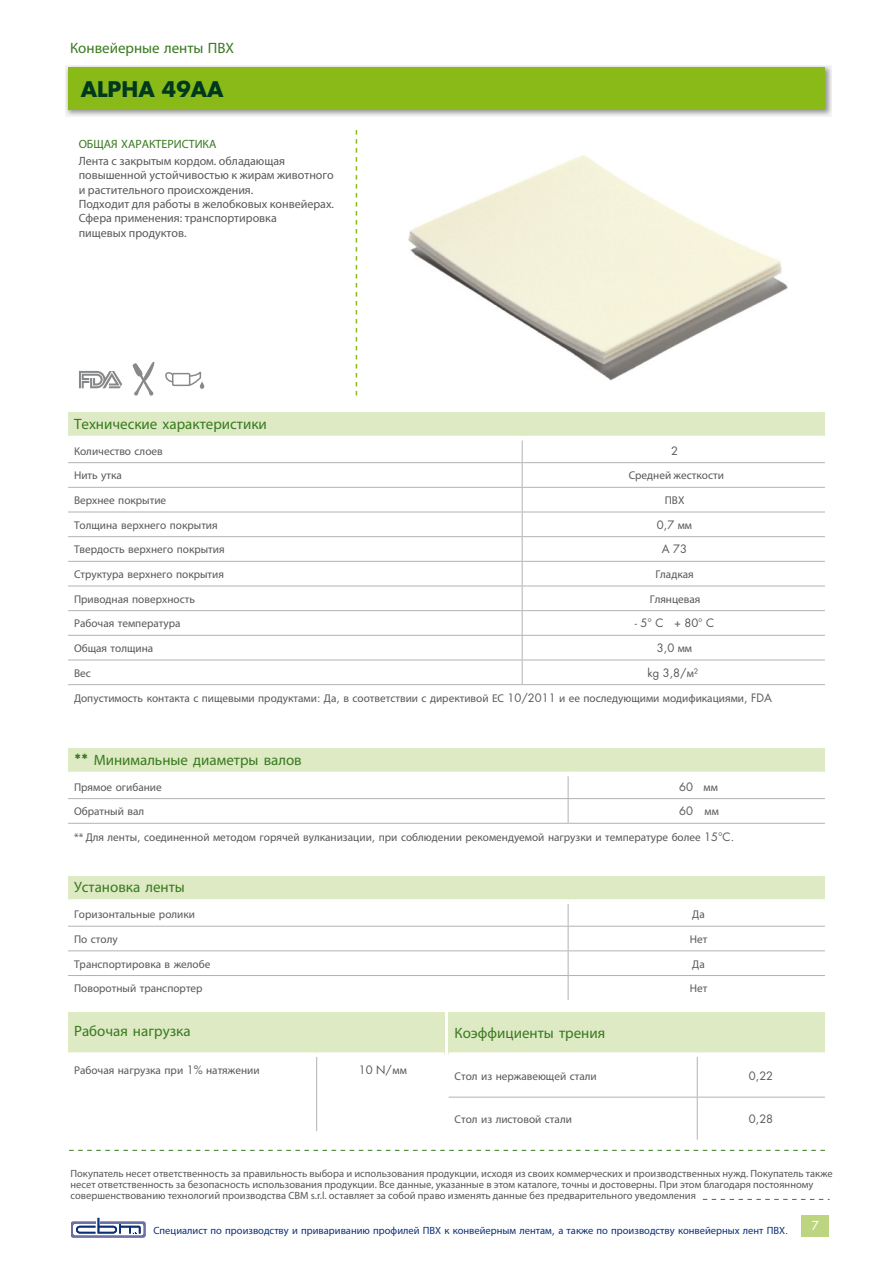
<style>
.page{position:relative;width:893px;height:1263px;background:#fff}
.page>*{position:absolute;margin:0;border:0;box-sizing:border-box;transform-origin:0 0}
.t1{font:700 21px "Futura";color:#003820}
.t2{font:15px "Myriad Pro";color:#397a1f}
.t3{font:12px/14.4px "Myriad Pro";color:#58585a}
.t4{font:12px "Futura";color:#fff}
.t5{font:11.25px "Myriad Pro";color:#58585a}
.t6{font:11.25px "Futura";color:#58585a}
.t7{font:10.5px/11.2px "Myriad Pro";color:#58585a}
.t8{font:10.5px "Myriad Pro";color:#0a3177}
.s1{color:#397a1f}
.s2{font-family:"Myriad Pro"}
.s3{font-family:"Futura"}
.s4{font-family:"Futura";font-weight:700}
</style>
<div class="page">
<svg style="left:65px;top:65px;width:767px;height:52px"></svg>
<div style="left:68px;top:67px;width:757px;height:43px;background:#89ba17"></div>
<svg style="left:69px;top:1150px;width:756px;height:1px"></svg>
<div style="left:68px;top:412px;width:757px;height:26px;background:#ddeac4"></div>
<hr style="left:68px;top:462px;width:454px;height:1px;background:#b1b3b4">
<hr style="left:522px;top:462px;width:303px;height:1px;background:#b1b3b4">
<hr style="left:68px;top:487px;width:454px;height:1px;background:#b1b3b4">
<hr style="left:522px;top:487px;width:303px;height:1px;background:#b1b3b4">
<hr style="left:68px;top:512px;width:454px;height:1px;background:#b1b3b4">
<hr style="left:522px;top:512px;width:303px;height:1px;background:#b1b3b4">
<hr style="left:68px;top:536px;width:454px;height:1px;background:#b1b3b4">
<hr style="left:522px;top:536px;width:303px;height:1px;background:#b1b3b4">
<hr style="left:68px;top:561px;width:454px;height:1px;background:#b1b3b4">
<hr style="left:522px;top:561px;width:303px;height:1px;background:#b1b3b4">
<hr style="left:68px;top:586px;width:454px;height:1px;background:#b1b3b4">
<hr style="left:522px;top:586px;width:303px;height:1px;background:#b1b3b4">
<hr style="left:68px;top:610px;width:454px;height:1px;background:#b1b3b4">
<hr style="left:522px;top:610px;width:303px;height:1px;background:#b1b3b4">
<hr style="left:68px;top:635px;width:454px;height:1px;background:#b1b3b4">
<hr style="left:522px;top:635px;width:303px;height:1px;background:#b1b3b4">
<hr style="left:68px;top:660px;width:454px;height:1px;background:#b1b3b4">
<hr style="left:522px;top:660px;width:303px;height:1px;background:#b1b3b4">
<svg style="left:522px;top:440px;width:1px;height:244px"></svg>
<hr style="left:68px;top:684px;width:454px;height:1px;background:#b1b3b4">
<hr style="left:522px;top:684px;width:303px;height:1px;background:#b1b3b4">
<hr style="left:68px;top:436px;width:454px;height:4px;background:#fff">
<hr style="left:522px;top:436px;width:303px;height:4px;background:#fff">
<svg style="left:356px;top:130px;width:1px;height:265px"></svg>
<div style="left:68px;top:876px;width:757px;height:25px;background:#ddeac4"></div>
<svg style="left:68px;top:904px;width:757px;height:96px"></svg>
<div style="left:68px;top:899px;width:500px;height:5px;background:#fff"></div>
<div style="left:568px;top:899px;width:257px;height:5px;background:#fff"></div>
<hr style="left:68px;top:950px;width:500px;height:1px;background:#b1b3b4">
<hr style="left:568px;top:950px;width:257px;height:1px;background:#b1b3b4">
<hr style="left:68px;top:975px;width:500px;height:1px;background:#b1b3b4">
<hr style="left:568px;top:975px;width:257px;height:1px;background:#b1b3b4">
<div style="left:68px;top:1012px;width:376px;height:42px;background:#ddeac4"></div>
<div style="left:68px;top:1052px;width:249px;height:5px;background:#fff"></div>
<div style="left:317px;top:1052px;width:127px;height:5px;background:#fff"></div>
<div style="left:449px;top:1012px;width:376px;height:42px;background:#ddeac4"></div>
<svg style="left:316px;top:1054px;width:509px;height:86px"></svg>
<hr style="left:697px;top:1057px;width:1px;height:40px;background:#b1b3b4">
<hr style="left:697px;top:1097px;width:1px;height:43px;background:#b1b3b4">
<div style="left:449px;top:1052px;width:248px;height:5px;background:#fff"></div>
<div style="left:697px;top:1052px;width:128px;height:5px;background:#fff"></div>
<hr style="left:449px;top:1097px;width:248px;height:1px;background:#b1b3b4">
<hr style="left:697px;top:1097px;width:128px;height:1px;background:#b1b3b4">
<div style="left:68px;top:748px;width:757px;height:26px;background:#ddeac4"></div>
<svg style="left:68px;top:776px;width:757px;height:47px"></svg>
<hr style="left:68px;top:772px;width:500px;height:4px;background:#fff">
<hr style="left:568px;top:772px;width:257px;height:4px;background:#fff">
<hr style="left:68px;top:823px;width:500px;height:1px;background:#b1b3b4">
<hr style="left:568px;top:823px;width:257px;height:1px;background:#b1b3b4">
<svg style="left:133px;top:362px;width:22px;height:33px"></svg>
<svg style="left:79px;top:371px;width:43px;height:17px"></svg>
<div style="left:172px;top:373px;width:18px;height:13px;border:1px solid #87888a"></div>
<svg style="left:165px;top:372px;width:10px;height:11px"></svg>
<svg style="left:188px;top:371px;width:16px;height:18px"></svg>
<svg style="left:71px;top:1218px;width:74px;height:19px"></svg>
<svg style="left:703px;top:1199px;width:127px;height:1px"></svg>
<img style="left:408px;top:155px;width:380px;height:226px">
<div style="left:801px;top:1215px;width:28px;height:21px;background:#bdd581"></div>
<p class="t2" style="left:70px;top:38px;width:166px">Конвейерные ленты ПВХ</p>
<p class="t1" style="left:81px;top:75px;width:144px">ALPHA 49AA</p>
<p class="t3" style="left:79px;top:136px;width:208px;line-height:16.5px"><span class="s1">ОБЩАЯ ХАРАКТЕРИСТИКА<br></span>Лента с закрытым кордом. обладающая</p>
<p class="t3" style="left:79px;top:168px;width:257px">повышенной устойчивостью к жирам животного и растительного происхождения.<br>Подходит для работы в желобковых конвейерах.<br>Сфера применения: транспортировка<br>пищевых продуктов.</p>
<p class="t2" style="left:74px;top:414px;width:194px">Технические характеристики</p>
<p class="t5" style="left:74px;top:444px;width:90px">Количество слоев</p>
<p class="t6" style="left:671px;top:443px;width:8px">2</p>
<p class="t5" style="left:74px;top:469px;width:49px">Нить утка</p>
<p class="t5" style="left:629px;top:469px;width:97px">Средней жесткости</p>
<p class="t5" style="left:74px;top:493px;width:94px">Верхнее покрытие</p>
<p class="t5" style="left:665px;top:493px;width:21px">ПВХ</p>
<p class="t5" style="left:74px;top:518px;width:145px">Толщина верхнего покрытия</p>
<p class="t6" style="left:657px;top:517px;width:37px">0,7 <span class="s2">мм</span></p>
<p class="t5" style="left:74px;top:543px;width:152px">Твердость верхнего покрытия</p>
<p class="t6" style="left:662px;top:542px;width:27px">A 73</p>
<p class="t5" style="left:74px;top:567px;width:152px">Структура верхнего покрытия</p>
<p class="t5" style="left:655px;top:567px;width:40px">Гладкая</p>
<p class="t5" style="left:74px;top:592px;width:122px">Приводная поверхность</p>
<p class="t5" style="left:650px;top:592px;width:52px">Глянцевая</p>
<p class="t5" style="left:74px;top:617px;width:108px">Рабочая температура</p>
<p class="t6" style="left:635px;top:616px;width:81px">- 5° C + 80° C</p>
<p class="t5" style="left:74px;top:641px;width:81px">Общая толщина</p>
<p class="t6" style="left:657px;top:641px;width:37px">3,0 <span class="s2">мм</span></p>
<p class="t5" style="left:74px;top:666px;width:18px">Вес</p>
<p class="t6" style="left:648px;top:665px;width:52px">kg 3,8/<span class="s2">м</span>²</p>
<p class="t5" style="left:74px;top:691px;width:699px">Допустимость контакта с пищевыми продуктами<span class="s3">:</span> Да<span class="s3">,</span> в соответствии с директивой ЕС <span class="s3">10/2011</span> и ее последующими модификациями<span class="s3">, FDA</span></p>
<p class="t2" style="left:74px;top:750px;width:229px"><span class="s4">**</span> Минимальные диаметры валов</p>
<p class="t5" style="left:74px;top:780px;width:89px">Прямое огибание</p>
<p class="t6" style="left:679px;top:779px;width:40px">60 <span class="s2">мм</span></p>
<p class="t5" style="left:74px;top:805px;width:72px">Обратный вал</p>
<p class="t6" style="left:679px;top:804px;width:41px">60 <span class="s2">мм</span></p>
<p class="t5" style="left:74px;top:830px;width:662px">** Для ленты<span class="s3">,</span> соединенной методом горячей вулканизации<span class="s3">,</span> при соблюдении рекомендуемой нагрузки и температуре более <span class="s3">15°C.</span></p>
<p class="t2" style="left:74px;top:878px;width:112px">Установка ленты</p>
<p class="t5" style="left:74px;top:907px;width:123px">Горизонтальные ролики</p>
<p class="t5" style="left:692px;top:907px;width:14px">Да</p>
<p class="t5" style="left:74px;top:932px;width:45px">По столу</p>
<p class="t5" style="left:690px;top:932px;width:19px">Нет</p>
<p class="t5" style="left:74px;top:957px;width:138px">Транспортировка в желобе</p>
<p class="t5" style="left:692px;top:957px;width:14px">Да</p>
<p class="t5" style="left:74px;top:981px;width:130px">Поворотный транспортер</p>
<p class="t5" style="left:690px;top:981px;width:19px">Нет</p>
<p class="t2" style="left:74px;top:1022px;width:118px">Рабочая нагрузка</p>
<p class="t5" style="left:74px;top:1063px;width:187px">Рабочая нагрузка при <span class="s3">1%</span> натяжении</p>
<p class="t6" style="left:359px;top:1063px;width:50px">10 N/<span class="s2">мм</span></p>
<p class="t2" style="left:455px;top:1023px;width:152px">Коэффициенты трения</p>
<p class="t5" style="left:455px;top:1069px;width:144px">Стол из нержавеющей стали</p>
<p class="t6" style="left:749px;top:1068px;width:26px">0,22</p>
<p class="t5" style="left:455px;top:1112px;width:119px">Стол из листовой стали</p>
<p class="t6" style="left:749px;top:1112px;width:26px">0,28</p>
<p class="t7" style="left:71px;top:1167px;width:764px">Покупатель несет ответственность за правильность выбора и использования продукции, исходя из своих коммерческих и производственных нужд. Покупатель также несет ответственность за безопасность использования продукции. Все данные, указанные в этом каталоге, точны и достоверны. При этом благодаря постоянному совершенствованию технологий производства CBM s.r.l. оставляет за собой право изменять данные без предварительного уведомления</p>
<p class="t4" style="left:812px;top:1218px;width:8px">7</p>
<p class="t8" style="left:154px;top:1224px;width:636px">Специалист по производству и привариванию профилей ПВХ к конвейерным лентам<span class="s3">,</span> а также по производству конвейерных лент ПВХ<span class="s3">.</span></p>
</div>
